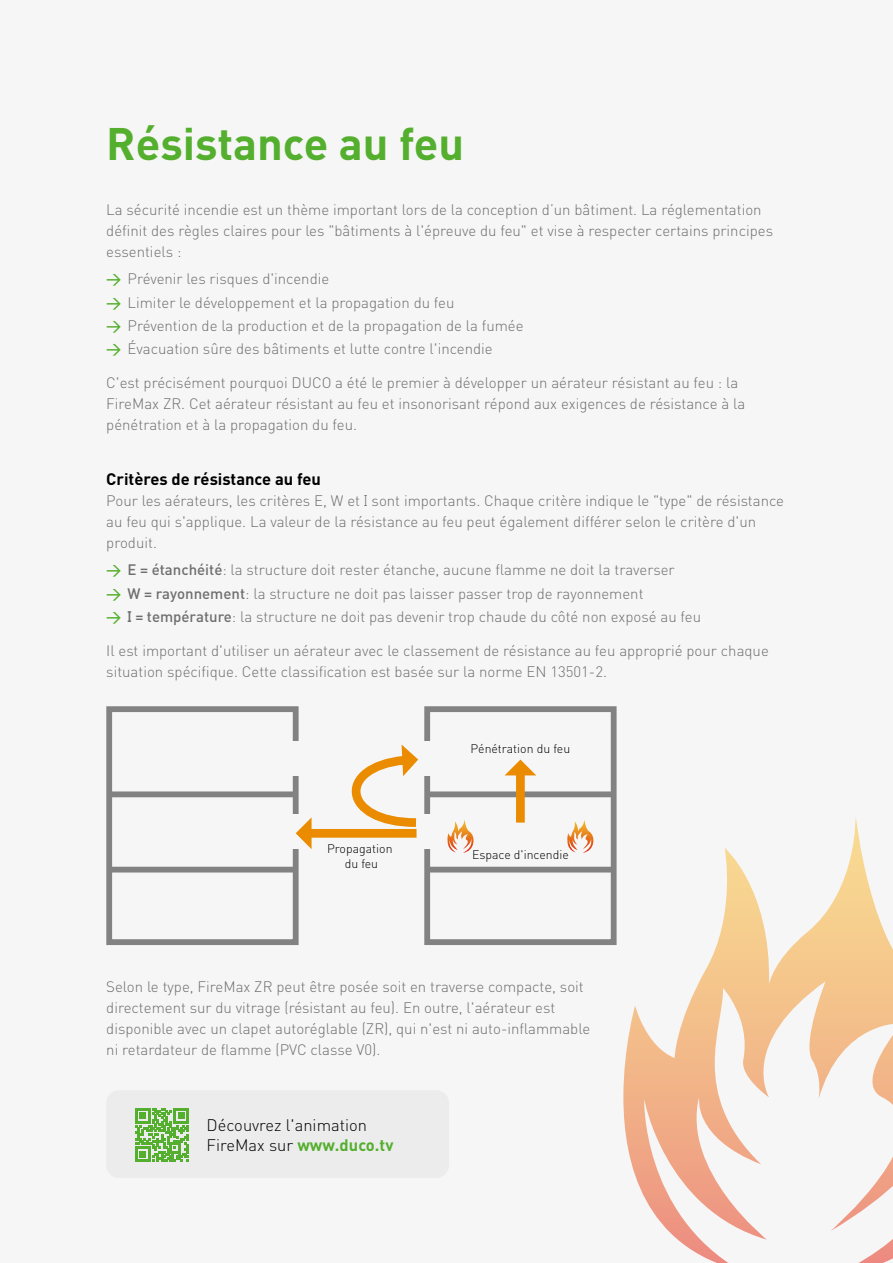
<style>
.page{position:relative;width:893px;height:1263px;background:#f6f6f6}
.page>*{position:absolute;margin:0;border:0;box-sizing:border-box;transform-origin:0 0}
.t1{font:700 45px "DINOT";color:#54af2e}
.t2{font:300 16.5px/19.8px "DINOT";color:#000}
.t3{font:700 16.5px "DINOT";color:#000}
.t4{font:300 15px/21px "DINOT";color:#6e6e6e}
.t5{font:300 12.3px/14.7px "DINOT";color:#000;text-align:center}
.s1{font-weight:500;color:#54af2e}
.s2{font-family:"DIN Next Slab Pro";font-size:15.75px}
.s3{font-weight:500}
.s4{font-family:"DIN Next Slab Pro";font-weight:500;font-size:15.75px}
.s5{font-weight:700;color:#54af2e}
</style>
<div class="page">
<div style="left:106px;top:706px;width:193px;height:239px;border:6px solid #868786"></div>
<div style="left:109px;top:791px;width:186px;height:6px;background:#868786"></div>
<div style="left:109px;top:867px;width:186px;height:5px;background:#868786"></div>
<div style="left:286px;top:741px;width:19px;height:34px;background:#f6f6f6"></div>
<div style="left:286px;top:814px;width:19px;height:35px;background:#f6f6f6"></div>
<div style="left:424px;top:706px;width:193px;height:239px;border:6px solid #868786"></div>
<div style="left:428px;top:791px;width:186px;height:6px;background:#868786"></div>
<div style="left:428px;top:867px;width:186px;height:5px;background:#868786"></div>
<div style="left:418px;top:741px;width:19px;height:34px;background:#f6f6f6"></div>
<div style="left:418px;top:814px;width:19px;height:35px;background:#f6f6f6"></div>
<div style="left:516px;top:773px;width:9px;height:49px;background:#ea8b00"></div>
<svg style="left:505px;top:759px;width:31px;height:16px"></svg>
<div style="left:309px;top:829px;width:108px;height:9px;background:#ea8b00"></div>
<svg style="left:296px;top:817px;width:16px;height:32px"></svg>
<svg style="left:351px;top:744px;width:74px;height:87px"></svg>
<svg style="left:447px;top:820px;width:27px;height:33px"></svg>
<svg style="left:567px;top:820px;width:27px;height:33px"></svg>
<svg style="left:623px;top:816px;width:270px;height:447px"></svg>
<div style="left:106px;top:1090px;width:343px;height:88px;background:#ececec;border-radius:13px"></div>
<svg style="left:135px;top:1108px;width:54px;height:54px"></svg>
<h1 class="t1" style="left:106px;top:113px;width:359px">Résistance au feu</h1>
<p class="t4" style="left:106px;top:198px;width:668px">La sécurité incendie est un thème important lors de la conception d’un bâtiment. La réglementation définit des règles claires pour les "bâtiments à l'épreuve du feu" et vise à respecter certains principes essentiels :</p>
<p class="t4" style="left:106px;top:268px;width:224px"><span class="s1">→</span> Prévenir les risques d'incendie</p>
<p class="t4" style="left:106px;top:291px;width:350px"><span class="s1">→</span> Limiter le développement et la propagation du feu</p>
<p class="t4" style="left:106px;top:314px;width:419px"><span class="s1">→</span> Prévention de la production et de la propagation de la fumée</p>
<p class="t4" style="left:106px;top:338px;width:388px"><span class="s1">→</span> Évacuation sûre des bâtiments et lutte contre l'incendie</p>
<p class="t4" style="left:106px;top:371px;width:640px">C'est précisément pourquoi DUCO a été le premier à développer un aérateur résistant au feu : la<br>FireMax ZR. Cet aérateur résistant au feu et insonorisant répond aux exigences de résistance à la pénétration et à la propagation du feu.</p>
<p class="t3" style="left:106px;top:468px;width:216px">Critères de résistance au feu</p>
<p class="t4" style="left:106px;top:489px;width:679px">Pour les aérateurs, les critères E, W et <span class="s2">I</span> sont importants. Chaque critère indique le "type" de résistance au feu qui s'applique. La valeur de la résistance au feu peut également différer selon le critère d'un produit.</p>
<p class="t4" style="left:106px;top:559px;width:570px"><span class="s1">→</span> <span class="s3">E = étanchéité</span>: la structure doit rester étanche, aucune flamme ne doit la traverser</p>
<p class="t4" style="left:106px;top:582px;width:539px"><span class="s1">→</span> <span class="s3">W = rayonnement</span>: la structure ne doit pas laisser passer trop de rayonnement</p>
<p class="t4" style="left:106px;top:605px;width:596px"><span class="s1">→</span> <span class="s4">I</span> <span class="s3">= température</span>: la structure ne doit pas devenir trop chaude du côté non exposé au feu</p>
<p class="t4" style="left:106px;top:639px;width:664px">Il est important d'utiliser un aérateur avec le classement de résistance au feu approprié pour chaque situation spécifique. Cette classification est basée sur la norme EN 13501-2.</p>
<p class="t5" style="left:471px;top:740px;width:101px">Pénétration du feu</p>
<p class="t5" style="left:327px;top:841px;width:67px">Propagation du feu</p>
<p class="t5" style="left:472px;top:847px;width:98px">Espace d'incendie</p>
<p class="t4" style="left:106px;top:975px;width:485px">Selon le type, FireMax ZR peut être posée soit en traverse compacte, soit directement sur du vitrage (résistant au feu). En outre, l'aérateur est disponible avec un clapet autoréglable (ZR), qui n'est ni auto-inflammable ni retardateur de flamme (PVC classe V0).</p>
<p class="t2" style="left:207px;top:1114px;width:188px">Découvrez l'animation<br>FireMax sur <span class="s5">www.duco.tv</span></p>
</div>
